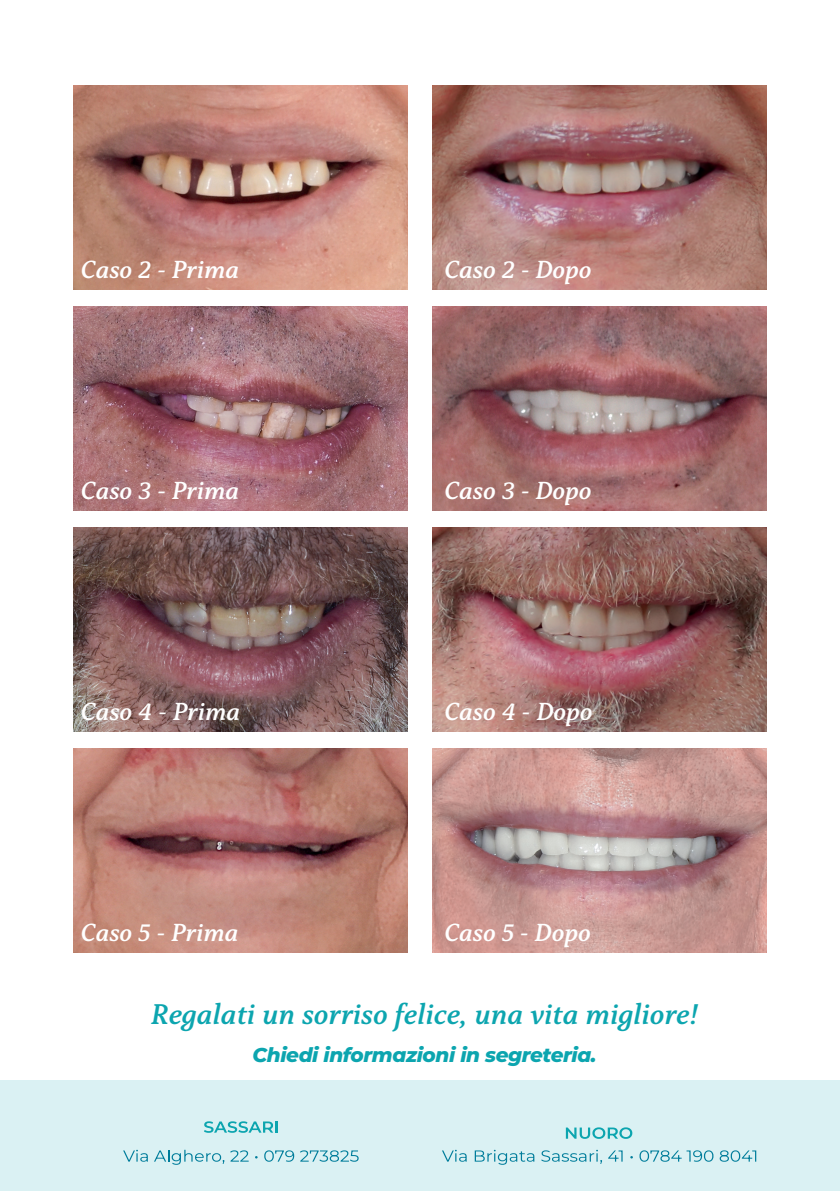
<style>
.page{position:relative;width:840px;height:1191px;background:#fff}
.page>*{position:absolute;margin:0;border:0;box-sizing:border-box;transform-origin:0 0}
.t1{font:italic 600 30px "Capitolina";color:#0ca5af}
.t2{font:italic 600 26px "Capitolina";color:#fff}
.t3{font:italic 800 20px "Montserrat";letter-spacing:-.02em;color:#0ca5af}
</style>
<div class="page">
<div style="left:0;top:1080px;width:839px;height:111px;background:#daf1f3"></div>
<svg style="left:204px;top:1121px;width:73px;height:11px"></svg>
<svg style="left:123px;top:1149px;width:25px;height:12px"></svg>
<svg style="left:154px;top:1149px;width:70px;height:15px"></svg>
<svg style="left:230px;top:1150px;width:18px;height:11px"></svg>
<svg style="left:264px;top:1150px;width:30px;height:11px"></svg>
<svg style="left:300px;top:1150px;width:58px;height:11px"></svg>
<svg style="left:565px;top:1127px;width:67px;height:11px"></svg>
<svg style="left:442px;top:1149px;width:24px;height:12px"></svg>
<svg style="left:474px;top:1149px;width:60px;height:15px"></svg>
<svg style="left:541px;top:1149px;width:60px;height:15px"></svg>
<svg style="left:608px;top:1150px;width:14px;height:11px"></svg>
<svg style="left:639px;top:1150px;width:74px;height:11px"></svg>
<svg style="left:719px;top:1150px;width:36px;height:11px"></svg>
<img style="left:74px;top:85px;width:334px;height:204px">
<img style="left:74px;top:306px;width:334px;height:204px">
<img style="left:74px;top:527px;width:334px;height:204px">
<img style="left:74px;top:748px;width:334px;height:204px">
<img style="left:432px;top:85px;width:333px;height:204px">
<img style="left:432px;top:306px;width:333px;height:204px">
<img style="left:432px;top:527px;width:333px;height:204px">
<img style="left:432px;top:748px;width:333px;height:204px">
<p class="t2" style="left:81px;top:254px;width:160px">Caso 2 - Prima</p>
<p class="t2" style="left:444px;top:254px;width:149px">Caso 2 - Dopo</p>
<p class="t2" style="left:81px;top:475px;width:160px">Caso 3 - Prima</p>
<p class="t2" style="left:444px;top:475px;width:149px">Caso 3 - Dopo</p>
<p class="t2" style="left:81px;top:696px;width:161px">Caso 4 - Prima</p>
<p class="t2" style="left:444px;top:696px;width:150px">Caso 4 - Dopo</p>
<p class="t2" style="left:81px;top:917px;width:159px">Caso 5 - Prima</p>
<p class="t2" style="left:444px;top:917px;width:148px">Caso 5 - Dopo</p>
<p class="t1" style="left:151px;top:996px;width:548px">Regalati un sorriso felice, una vita migliore!</p>
<p class="t3" style="left:252px;top:1039px;width:345px">Chiedi informazioni in segreteria.</p>
</div>
